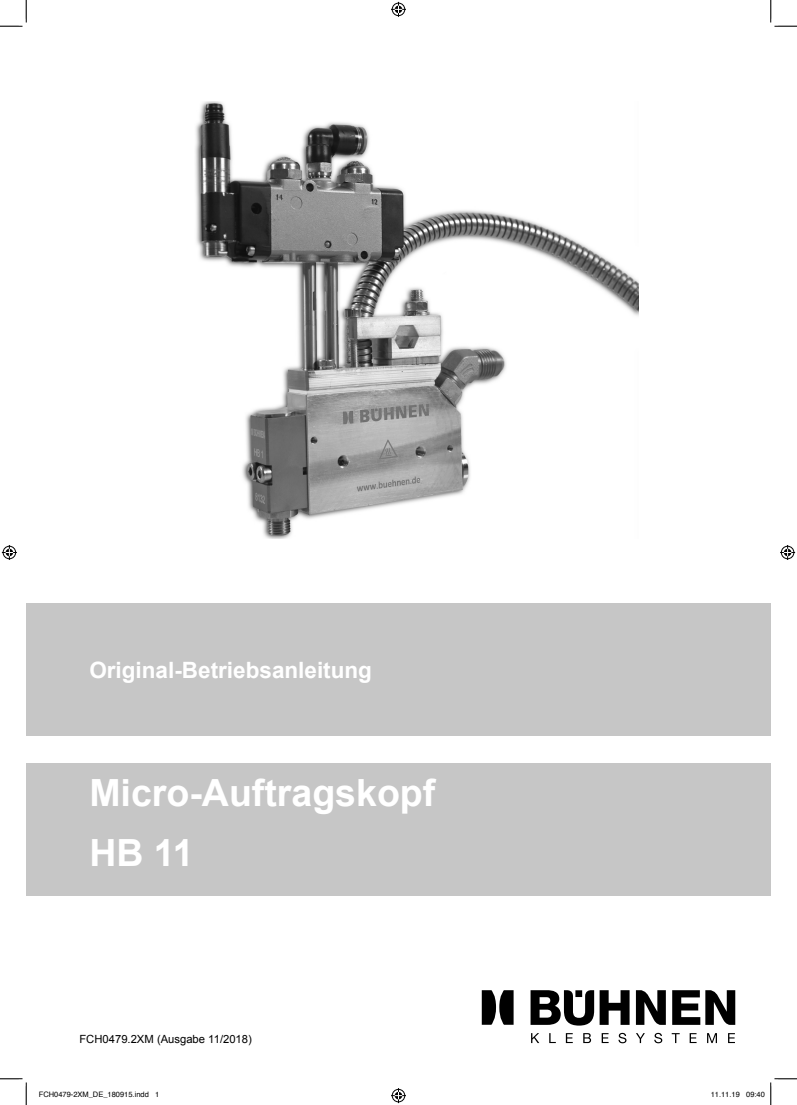
<style>
.page{position:relative;width:797px;height:1105px;background:#fff}
.page>*{position:absolute;margin:0;border:0;box-sizing:border-box;transform-origin:0 0}
.t1{font:700 37.5px/60px "Arial";color:#fff}
.t2{font:700 22.5px "Arial";color:#fff}
.t3{font:11.25px "Arial";color:#000}
.t4{font:7.5px "Helvetica";color:#000}
</style>
<div class="page">
<div style="left:26px;top:603px;width:744px;height:133px;background:#c6c6c6"></div>
<svg style="left:531px;top:1033px;width:8px;height:10px"></svg>
<svg style="left:549px;top:1033px;width:7px;height:10px"></svg>
<svg style="left:566px;top:1033px;width:6px;height:10px"></svg>
<svg style="left:583px;top:1033px;width:8px;height:10px"></svg>
<svg style="left:601px;top:1033px;width:7px;height:10px"></svg>
<svg style="left:618px;top:1033px;width:8px;height:10px"></svg>
<svg style="left:636px;top:1033px;width:9px;height:10px"></svg>
<svg style="left:654px;top:1033px;width:8px;height:10px"></svg>
<svg style="left:671px;top:1033px;width:8px;height:10px"></svg>
<svg style="left:689px;top:1033px;width:7px;height:10px"></svg>
<svg style="left:707px;top:1033px;width:10px;height:10px"></svg>
<svg style="left:728px;top:1033px;width:7px;height:10px"></svg>
<svg style="left:482px;top:990px;width:31px;height:35px"></svg>
<svg style="left:636px;top:990px;width:30px;height:35px"></svg>
<svg style="left:672px;top:990px;width:63px;height:35px"></svg>
<svg style="left:530px;top:990px;width:99px;height:35px"></svg>
<div style="left:26px;top:763px;width:744px;height:132px;background:#c6c6c6"></div>
<img style="left:195px;top:102px;width:443px;height:437px">
<svg style="left:0;top:0;width:27px;height:27px"></svg>
<svg style="left:0;top:1078px;width:27px;height:27px"></svg>
<svg style="left:770px;top:0;width:27px;height:27px"></svg>
<svg style="left:391px;top:2px;width:15px;height:15px"></svg>
<svg style="left:391px;top:1088px;width:15px;height:15px"></svg>
<svg style="left:2px;top:545px;width:15px;height:15px"></svg>
<svg style="left:780px;top:545px;width:15px;height:15px"></svg>
<svg style="left:770px;top:1078px;width:27px;height:27px"></svg>
<h2 class="t2" style="left:89px;top:655px;width:284px">Original-Betriebsanleitung</h2>
<h1 class="t1" style="left:89px;top:764px;width:347px">Micro-Auftragskopf<br>HB 11</h1>
<h3 class="t3" style="left:79px;top:1032px;width:174px">FCH0479.2XM (Ausgabe 11/2018)</h3>
<p class="t4" style="left:39px;top:1089px;width:122px">FCH0479-2XM_DE_180915.indd 1</p>
<p class="t4" style="left:710px;top:1089px;width:56px">11.11.19 09:40</p>
</div>
